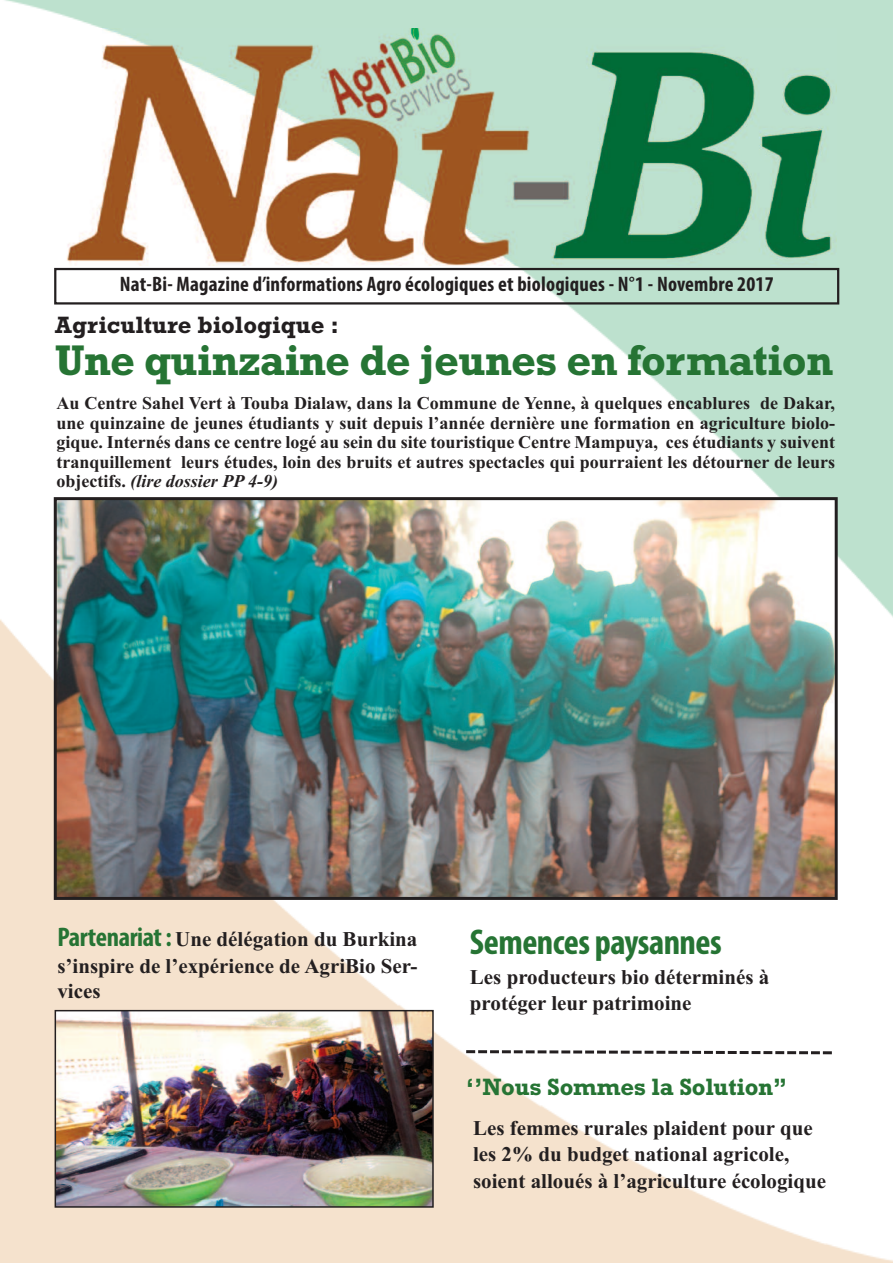
<style>
.page{position:relative;width:893px;height:1263px;background:#fff}
.page>*{position:absolute;margin:0;border:0;box-sizing:border-box;transform-origin:0 0}
.t1{font:700 43.5px "Rockwell";letter-spacing:-.02em;color:#267434}
.t2{font:700 condensed 36px "Myriad Pro";letter-spacing:-.015em;color:#267434}
.t3{font:700 24px "Rockwell";letter-spacing:-.01em;color:#267434}
.t4{font:700 24px "Rockwell";color:#231f20}
.t5{font:700 21px/25.8px "Times New Roman";color:#231f20}
.t6{font:700 condensed 21px "Myriad Pro";letter-spacing:.01em;color:#231f20}
.t7{font:700 18px/19.5px "Times New Roman";color:#231f20;text-align:justify}
.s1{font-style:italic}
.s2{font-family:"Myriad Pro";font-stretch:condensed;font-size:27px;color:#267434}
</style>
<div class="page">
<img style="left:0;top:0;width:893px;height:1263px">
<div style="left:54px;top:268px;width:785px;height:37px;border:2px solid #231f20"></div>
<img style="left:56px;top:29px;width:780px;height:236px">
<img style="left:58px;top:501px;width:776px;height:395px">
<div style="left:54px;top:497px;width:784px;height:403px;border:3px solid #231f20"></div>
<img style="left:58px;top:1013px;width:373px;height:192px">
<div style="left:55px;top:1010px;width:379px;height:198px;border:2px solid #231f20"></div>
<svg style="left:466px;top:1049px;width:366px;height:7px"></svg>
<p class="t6" style="left:120px;top:277px;width:655px">Nat-Bi- Magazine d’informations Agro écologiques et biologiques - N°1 - Novembre 2017</p>
<h3 class="t4" style="left:55px;top:311px;width:285px">Agriculture biologique :</h3>
<h1 class="t1" style="left:55px;top:335px;width:780px">Une quinzaine de jeunes en formation</h1>
<p class="t7" style="left:56px;top:393px;width:780px">Au Centre Sahel Vert à Touba Dialaw, dans la Commune de Yenne, à quelques encablures de Dakar, une quinzaine de jeunes étudiants y suit depuis l’année dernière une formation en agriculture biolo&shy;gique. Internés dans ce centre logé au sein du site touristique Centre Mampuya, ces étudiants y suivent tranquillement leurs études, loin des bruits et autres spectacles qui pourraient les détourner de leurs objectifs. <span class="s1">(lire dossier PP 4-9)</span></p>
<p class="t5" style="left:57px;top:926px;width:361px;text-align:justify"><span class="s2">Partenariat:</span> Une délégation du Burkina s’inspire de l’expérience de AgriBio Ser&shy;vices</p>
<h2 class="t2" style="left:470px;top:929px;width:253px">Semences paysannes</h2>
<p class="t5" style="left:470px;top:965px;width:301px;line-height:25.2px">Les producteurs bio déterminés à protéger leur patrimoine</p>
<h3 class="t3" style="left:466px;top:1073px;width:323px">‘’Nous Sommes la Solution’’</h3>
<p class="t5" style="left:473px;top:1114px;width:355px;line-height:26.4px">Les femmes rurales plaident pour que les 2% du budget national agricole, soient alloués à l’agriculture écologique</p>
</div>
